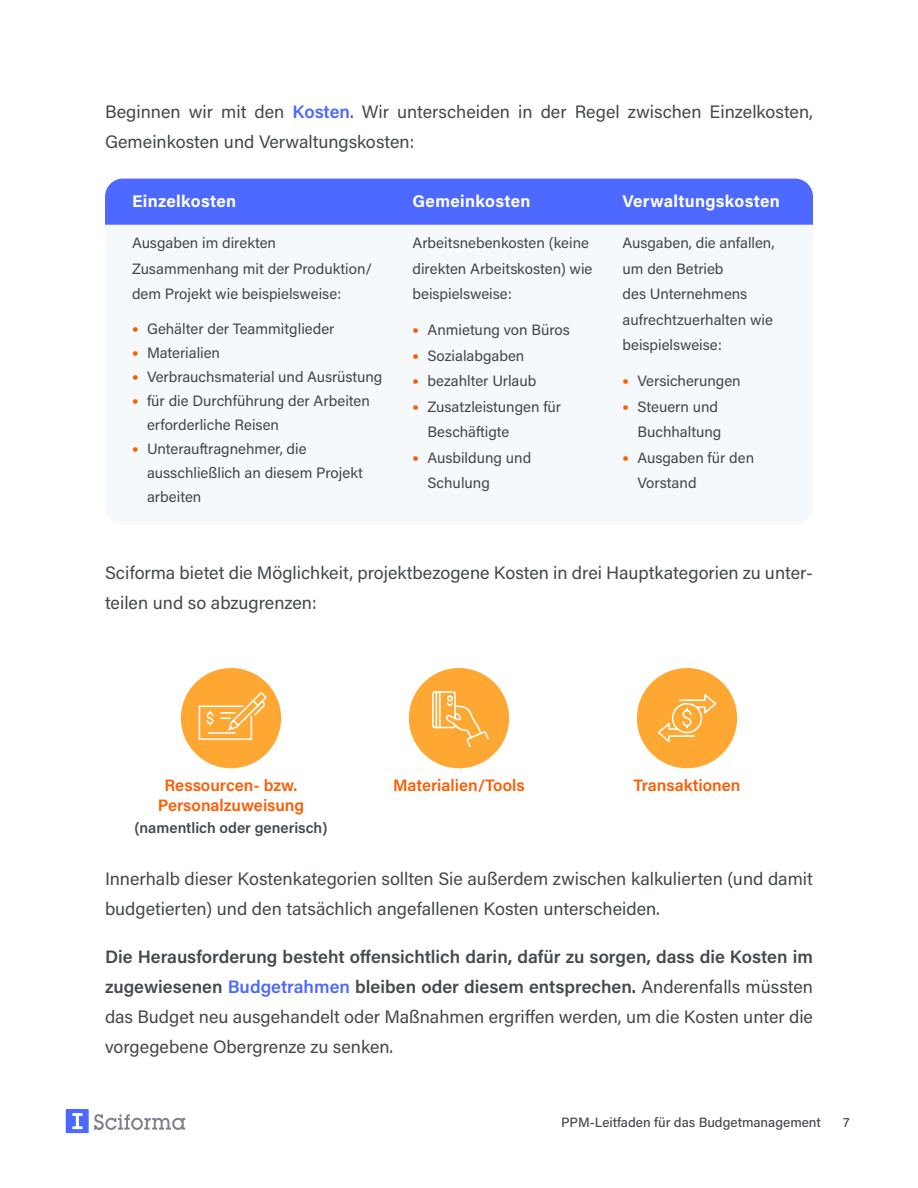
<style>
.page{position:relative;width:918px;height:1188px;background:#fff}
.page>*{position:absolute;margin:0;border:0;box-sizing:border-box;transform-origin:0 0}
.body_text{font:18px/30px "Acumin Pro";color:#44494c}
.t1{font:700 16.95px "Acumin Pro";letter-spacing:.02em;color:#fff}
.t2{font:600 16.5px/19.5px "Acumin Pro";color:#fd5c02;text-align:center}
.t3{font:15px/25.5px "Acumin Pro";color:#454545}
.t4{font:600 15px "Acumin Pro";color:#44494c}
.t5{font:500 13.5px "Acumin Pro";color:#44494c}
.s1{font-weight:600;color:#4d69ff}
.s2{font-family:"IBM Plex Sans";font-weight:700;color:#fd5c02}
.s3{font-weight:600}
</style>
<div class="page">
<svg style="left:66px;top:1109px;width:119px;height:24px"></svg>
<div style="left:181px;top:668px;width:100px;height:100px;background:#ffa733;border-radius:50%"></div>
<div style="left:409px;top:668px;width:100px;height:100px;background:#ffa733;border-radius:50%"></div>
<div style="left:637px;top:668px;width:100px;height:100px;background:#ffa733;border-radius:50%"></div>
<svg style="left:198px;top:692px;width:69px;height:48px"></svg>
<svg style="left:432px;top:691px;width:57px;height:57px"></svg>
<svg style="left:657px;top:694px;width:60px;height:49px"></svg>
<div style="left:105px;top:179px;width:708px;height:46px;background:#4d69ff"></div>
<p class="body_text" style="left:105px;top:96px;width:710px">Beginnen wir mit den <span class="s1">Kosten</span>. Wir unterscheiden in der Regel zwischen Einzelkosten,<br>Gemeinkosten und Verwaltungskosten:</p>
<p class="t1" style="left:132px;top:189px;width:106px">Einzelkosten</p>
<p class="t1" style="left:412px;top:189px;width:120px">Gemeinkosten</p>
<p class="t1" style="left:622px;top:189px;width:159px">Verwaltungskosten</p>
<p class="t3" style="left:132px;top:230px;width:242px">Ausgaben im direkten<br>Zusammenhang mit der Produktion/ dem Projekt wie beispielsweise:</p>
<p class="t3" style="left:132px;top:315px;width:204px"><span class="s2">•</span> Gehälter der Teammitglieder</p>
<p class="t3" style="left:132px;top:339px;width:90px"><span class="s2">•</span> Materialien</p>
<p class="t3" style="left:132px;top:363px;width:252px"><span class="s2">•</span> Verbrauchsmaterial und Ausrüstung</p>
<p class="t3" style="left:147px;top:388px;width:224px;line-height:24px;text-indent:-15px"><span class="s2">•</span> für die Durchführung der Arbeiten erforderliche Reisen</p>
<p class="t3" style="left:147px;top:436px;width:217px;line-height:24px;text-indent:-15px"><span class="s2">•</span> Unterauftragnehmer, die ausschließlich an diesem Projekt arbeiten</p>
<p class="t3" style="left:622px;top:230px;width:154px">Ausgaben, die anfallen, um den Betrieb<br>des Unternehmens aufrechtzuerhalten wie beispielsweise:</p>
<p class="t3" style="left:622px;top:368px;width:120px"><span class="s2">•</span> Versicherungen</p>
<p class="t3" style="left:622px;top:393px;width:100px;text-align:right"><span class="s2">•</span> Steuern und<br>Buchhaltung</p>
<p class="t3" style="left:638px;top:444px;width:118px;text-indent:-15px"><span class="s2">•</span> Ausgaben für den<br>Vorstand</p>
<p class="t3" style="left:412px;top:230px;width:182px">Arbeitsnebenkosten (keine direkten Arbeitskosten) wie beispielsweise:</p>
<p class="t3" style="left:412px;top:317px;width:159px"><span class="s2">•</span> Anmietung von Büros</p>
<p class="t3" style="left:412px;top:342px;width:113px"><span class="s2">•</span> Sozialabgaben</p>
<p class="t3" style="left:412px;top:368px;width:125px"><span class="s2">•</span> bezahlter Urlaub</p>
<p class="t3" style="left:428px;top:393px;width:135px;text-indent:-15px"><span class="s2">•</span> Zusatzleistungen für<br>Beschäftigte</p>
<p class="t3" style="left:428px;top:444px;width:105px;text-indent:-15px"><span class="s2">•</span> Ausbildung und<br>Schulung</p>
<p class="body_text" style="left:105px;top:557px;width:710px">Sciforma bietet die Möglichkeit, projektbezogene Kosten in drei Hauptkategorien zu unter&shy;teilen und so abzugrenzen:</p>
<p class="t2" style="left:158px;top:775px;width:148px">Ressourcen- bzw.<br>Personalzuweisung</p>
<p class="t4" style="left:134px;top:817px;width:195px">(namentlich oder generisch)</p>
<p class="t2" style="left:393px;top:775px;width:133px">Materialien/Tools</p>
<p class="t2" style="left:633px;top:775px;width:109px">Transaktionen</p>
<p class="body_text" style="left:105px;top:863px;width:710px">Innerhalb dieser Kostenkategorien sollten Sie außerdem zwischen kalkulierten (und damit budgetierten) und den tatsächlich angefallenen Kosten unterscheiden.</p>
<p class="body_text" style="left:105px;top:941px;width:710px;text-align:justify"><span class="s3">Die Herausforderung besteht offensichtlich darin, dafür zu sorgen, dass die Kosten im zugewiesenen</span> <span class="s1">Budgetrahmen</span> <span class="s3">bleiben oder diesem entsprechen.</span> Anderenfalls müssten das Budget neu ausgehandelt oder Maßnahmen ergriffen werden, um die Kosten unter die vorgegebene Obergrenze zu senken.</p>
<p class="t5" style="left:561px;top:1113px;width:261px">PPM-Leitfaden für das Budgetmanagement</p>
<p class="t5" style="left:843px;top:1113px;width:8px">7</p>
</div>
